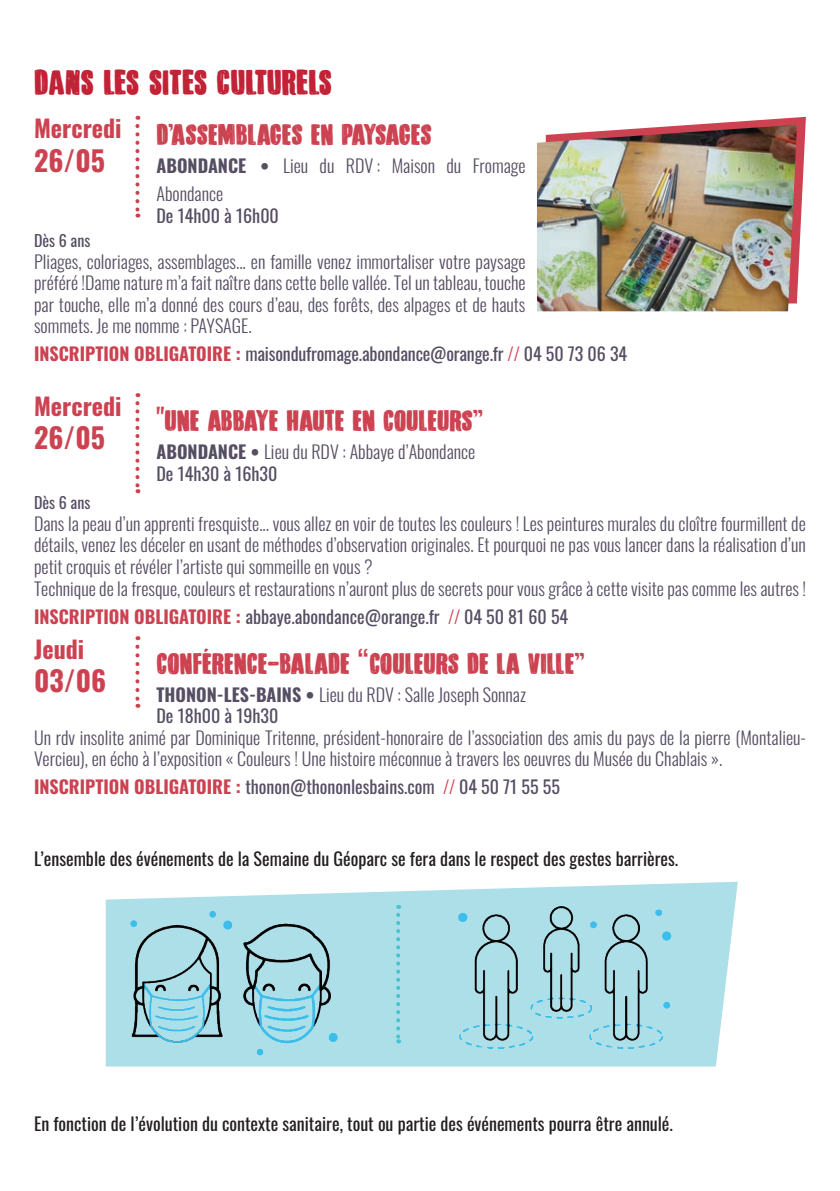
<style>
.page{position:relative;width:840px;height:1191px;background:#fff}
.page>*{position:absolute;margin:0;border:0;box-sizing:border-box;transform-origin:0 0}
.t1{font:36px "DK Bitumen";color:#c22236}
.t2{font:30px "DK Bitumen";color:#cc4251}
.t3{font:700 28px "Oswald";color:#cc4251}
.t4{font:700 24px "Oswald";color:#cc4251}
.t5{font:300 18px/21.6px "Oswald";color:#564e63}
.t6{font:18px "Oswald";color:#564e63}
.t7{font:18px "Oswald";color:#231f20}
.t8{font:16px "Oswald";color:#564e63}
.s1{font-weight:700}
.s2{font-weight:700;color:#cc4251}
.s3{font-weight:300;color:#cc4251}
.s4{font-family:"Oswald"}
</style>
<div class="page">
<svg style="left:135px;top:126px;width:4px;height:91px"></svg>
<svg style="left:135px;top:403px;width:4px;height:90px"></svg>
<svg style="left:135px;top:646px;width:4px;height:62px"></svg>
<svg style="left:689px;top:117px;width:116px;height:186px;fill:#cc4853"></svg>
<img style="left:537px;top:125px;width:259px;height:186px">
<svg style="left:106px;top:881px;width:631px;height:185px;background:#b8e3ec"></svg>
<img style="left:130px;top:911px;width:207px;height:144px">
<img style="left:458px;top:907px;width:213px;height:142px">
<svg style="left:396px;top:905px;width:4px;height:138px"></svg>
<p class="t1" style="left:34px;top:64px;width:299px">DANS LES SITES CULTURELS</p>
<p class="t2" style="left:156px;top:119px;width:277px">D'ASSEMBLAGES EN PAYSAGES</p>
<p class="t5" style="left:156px;top:150px;width:370px;line-height:28px"><span class="s1">ABONDANCE •</span> Lieu du RDV : Maison du Fromage<br>Abondance</p>
<p class="t6" style="left:156px;top:200px;width:124px">De 14h00 à 16h00</p>
<p class="t8" style="left:34px;top:226px;width:58px">Dès 6 ans</p>
<p class="t5" style="left:34px;top:248px;width:493px;text-align:justify">Pliages, coloriages, assemblages... en famille venez immortaliser votre paysage préféré !Dame nature m’a fait naître dans cette belle vallée. Tel un tableau, touche par touche, elle m’a donné des cours d’eau, des forêts, des alpages et de hauts sommets. Je me nomme : PAYSAGE.</p>
<p class="t6" style="left:34px;top:338px;width:594px"><span class="s2">INSCRIPTION OBLIGATOIRE :</span> maisondufromage.abondance@orange.fr <span class="s3">//</span> 04 50 73 06 34</p>
<p class="t4" style="left:34px;top:116px;width:89px">Mercredi</p>
<p class="t3" style="left:34px;top:146px;width:72px">26/05</p>
<p class="t4" style="left:34px;top:393px;width:89px">Mercredi</p>
<p class="t3" style="left:34px;top:423px;width:72px">26/05</p>
<p class="t2" style="left:156px;top:405px;width:328px"><span class="s4">"</span>UNE ABBAYE HAUTE EN COULEURS"</p>
<p class="t5" style="left:156px;top:439px;width:320px"><span class="s1">ABONDANCE •</span> Lieu du RDV : Abbaye d’Abondance</p>
<p class="t6" style="left:156px;top:458px;width:122px">De 14h30 à 16h30</p>
<p class="t8" style="left:34px;top:488px;width:58px">Dès 6 ans</p>
<p class="t5" style="left:34px;top:510px;width:772px;text-align:justify">Dans la peau d’un apprenti fresquiste... vous allez en voir de toutes les couleurs ! Les peintures murales du cloître fourmillent de détails, venez les déceler en usant de méthodes d’observation originales. Et pourquoi ne pas vous lancer dans la réalisation d’un petit croquis et révéler l’artiste qui sommeille en vous ?</p>
<p class="t5" style="left:34px;top:575px;width:773px">Technique de la fresque, couleurs et restaurations n’auront plus de secrets pour vous grâce à cette visite pas comme les autres !</p>
<p class="t6" style="left:34px;top:600px;width:535px"><span class="s2">INSCRIPTION OBLIGATOIRE :</span> abbaye.abondance@orange.fr <span class="s3">//</span> 04 50 81 60 54</p>
<p class="t2" style="left:156px;top:647px;width:429px">CONFÉRENCE-BALADE <span class="s4">“</span>COULEURS DE LA VILLE"</p>
<p class="t5" style="left:156px;top:681px;width:371px"><span class="s1">THONON-LES-BAINS •</span> Lieu du RDV : Salle Joseph Sonnaz</p>
<p class="t6" style="left:156px;top:700px;width:123px">De 18h00 à 19h30</p>
<p class="t5" style="left:34px;top:724px;width:773px">Un rdv insolite animé par Dominique Tritenne, président-honoraire de l’association des amis du pays de la pierre (Montalieu-<br>Vercieu), en écho à l’exposition « Couleurs ! Une histoire méconnue à travers les oeuvres du Musée du Chablais ».</p>
<p class="t6" style="left:34px;top:771px;width:527px"><span class="s2">INSCRIPTION OBLIGATOIRE :</span> thonon@thononlesbains.com <span class="s3">//</span> 04 50 71 55 55</p>
<p class="t4" style="left:34px;top:636px;width:52px">Jeudi</p>
<p class="t3" style="left:34px;top:666px;width:74px">03/06</p>
<p class="t7" style="left:34px;top:842px;width:645px">L’ensemble des événements de la Semaine du Géoparc se fera dans le respect des gestes barrières.</p>
<p class="t7" style="left:34px;top:1107px;width:640px">En fonction de l’évolution du contexte sanitaire, tout ou partie des événements pourra être annulé.</p>
</div>
